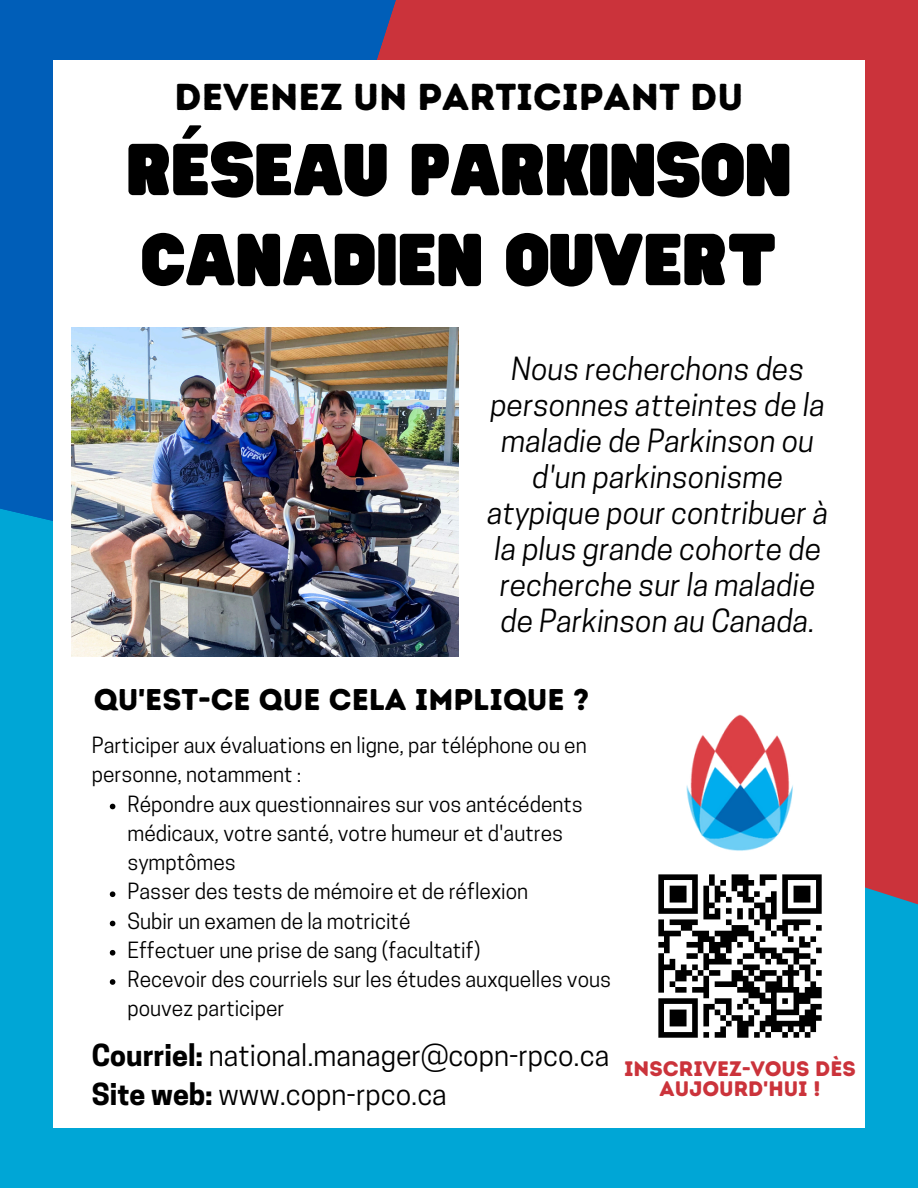
<style>
.page{position:relative;width:918px;height:1188px;background:#005eb8}
.page>*{position:absolute;margin:0;border:0;box-sizing:border-box;transform-origin:0 0}
.t1{font:64.5px/90px "Hitand Run";color:#000}
.t2{font:37.5px "Intro Rust Base";color:#000}
.t3{font:italic 30px/36px "Cooper Hewitt";letter-spacing:.005em;color:#000;text-align:center}
.t4{font:30px "Intro Rust Base";color:#000}
.t5{font:28.5px/39.3px "Cooper Hewitt";color:#000}
.t6{font:21px/29.2px "Cooper Hewitt";color:#000}
.t7{font:21px/20.2px "Intro Rust Base";color:#cb333b;text-align:center}
.s1{font-weight:700}
</style>
<div class="page">
<div style="left:0;top:509px;width:918px;height:679px;background:#00a6d6"></div>
<div style="left:377px;top:0;width:541px;height:923px;background:#cb333b"></div>
<div style="left:53px;top:60px;width:812px;height:1068px;background:#fff"></div>
<svg style="left:658px;top:874px;width:164px;height:164px"></svg>
<img style="left:686px;top:714px;width:107px;height:137px">
<img style="left:72px;top:328px;width:387px;height:328px">
<svg style="left:110px;top:804px;width:5px;height:5px"></svg>
<svg style="left:110px;top:891px;width:5px;height:6px"></svg>
<svg style="left:110px;top:921px;width:5px;height:5px"></svg>
<svg style="left:110px;top:950px;width:5px;height:6px"></svg>
<svg style="left:110px;top:979px;width:5px;height:6px"></svg>
<h3 class="t2" style="left:175px;top:75px;width:570px">DEVENEZ UN PARTICIPANT DU</h3>
<h4 class="t1" style="left:127px;top:128px;width:666px">RÉSEAU PARKINSON<br>CANADIEN OUVERT</h4>
<p class="t3" style="left:487px;top:354px;width:343px">Nous recherchons des personnes atteintes de la maladie de Parkinson ou d'un parkinsonisme atypique pour contribuer à la plus grande cohorte de recherche sur la maladie de Parkinson au Canada.</p>
<h5 class="t4" style="left:94px;top:681px;width:497px">QU'EST-CE QUE CELA IMPLIQUE ?</h5>
<p class="t6" style="left:92px;top:733px;width:497px">Participer aux évaluations en ligne, par téléphone ou en personne, notamment :</p>
<p class="t6" style="left:127px;top:792px;width:457px">Répondre aux questionnaires sur vos antécédents médicaux, votre santé, votre humeur et d'autres symptômes</p>
<p class="t6" style="left:127px;top:879px;width:402px">Passer des tests de mémoire et de réflexion</p>
<p class="t6" style="left:127px;top:909px;width:284px">Subir un examen de la motricité</p>
<p class="t6" style="left:127px;top:938px;width:354px">Effectuer une prise de sang (facultatif)</p>
<p class="t6" style="left:127px;top:967px;width:485px">Recevoir des courriels sur les études auxquelles vous pouvez participer</p>
<h1 class="t5" style="left:92px;top:1039px;width:519px"><span class="s1">Courriel:</span> national.manager@copn-rpco.ca<br><span class="s1">Site web:</span> www.copn-rpco.ca</h1>
<h3 class="t7" style="left:624px;top:1058px;width:233px">INSCRIVEZ-VOUS DÈS<br>AUJOURD'HUI !</h3>
</div>
